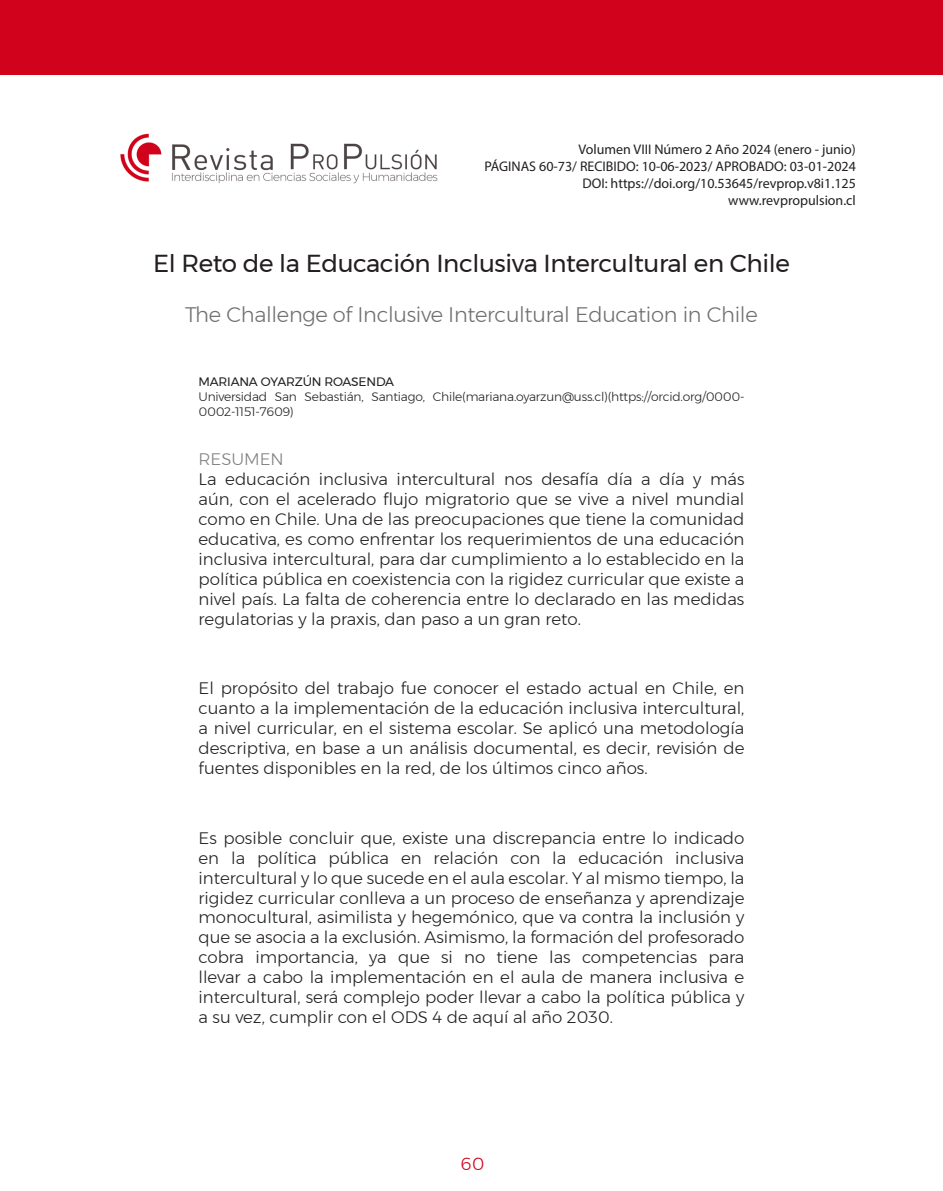
<style>
.page{position:relative;width:943px;height:1191px;background:#fff}
.page>*{position:absolute;margin:0;border:0;box-sizing:border-box;transform-origin:0 0}
._00_parrafo_titulo_español{font:24.5px "Montserrat";letter-spacing:-.015em;color:#231f20}
._01_titulo_párrafo_ingles{font:300 21px "Montserrat";letter-spacing:-.015em;color:#707070}
.t1{font:300 17.5px "Montserrat";color:#d1021c}
._05_parrafo_resumen_articulo{font:300 16.62px/19.9px "Montserrat";color:#231f20;text-align:justify}
._04_parrafo_resumen_abstrac_keywords{font:300 16.62px "Montserrat";color:#808080}
.parrafo_ISNN{font:14px "Myriad Pro";color:#231f20}
._03_parrafo_institucion_autor{font:300 12.25px/14.7px "Montserrat";letter-spacing:-.015em;color:#231f20}
._02_parrafo_autor{font:12.25px "Montserrat";letter-spacing:-.015em;color:#231f20}
</style>
<div class="page">
<div style="left:0;top:0;width:943px;height:74px;background:#d1021c"></div>
<img style="left:120px;top:133px;width:318px;height:51px">
<p class="parrafo_ISNN" style="left:578px;top:141px;width:279px">Volumen VIII Número 2 Año 2024 (enero - junio)</p>
<p class="parrafo_ISNN" style="left:484px;top:158px;width:373px">PÁGINAS 60-73/ RECIBIDO: 10-06-2023/ APROBADO: 03-01-2024</p>
<p class="parrafo_ISNN" style="left:582px;top:175px;width:275px">DOI: https://doi.org/10.53645/revprop.v8i1.125</p>
<p class="parrafo_ISNN" style="left:728px;top:191px;width:129px">www.revpropulsion.cl</p>
<p class="_00_parrafo_titulo_español" style="left:153px;top:244px;width:638px">El Reto de la Educación Inclusiva Intercultural en Chile</p>
<p class="_01_titulo_párrafo_ingles" style="left:185px;top:299px;width:574px">The Challenge of Inclusive Intercultural Education in Chile</p>
<p class="_02_parrafo_autor" style="left:198px;top:372px;width:197px">MARIANA OYARZÚN ROASENDA</p>
<p class="_03_parrafo_institucion_autor" style="left:198px;top:389px;width:547px">Universidad San Sebastián, Santiago, Chile(mariana.oyarzun@uss.cl)(https://orcid.org/0000-<br>0002-1151-7609)</p>
<p class="_04_parrafo_resumen_abstrac_keywords" style="left:198px;top:446px;width:87px">RESUMEN</p>
<p class="_05_parrafo_resumen_articulo" style="left:198px;top:469px;width:547px">La educación inclusiva intercultural nos desafía día a día y más aún, con el acelerado flujo migratorio que se vive a nivel mundial como en Chile. Una de las preocupaciones que tiene la comunidad educativa, es como enfrentar los requerimientos de una educación inclusiva intercultural, para dar cumplimiento a lo establecido en la política pública en coexistencia con la rigidez curricular que existe a nivel país. La falta de coherencia entre lo declarado en las medidas regulatorias y la praxis, dan paso a un gran reto.</p>
<p class="_05_parrafo_resumen_articulo" style="left:198px;top:678px;width:547px">El propósito del trabajo fue conocer el estado actual en Chile, en cuanto a la implementación de la educación inclusiva intercultural, a nivel curricular, en el sistema escolar. Se aplicó una metodología descriptiva, en base a un análisis documental, es decir, revisión de fuentes disponibles en la red, de los últimos cinco años.</p>
<p class="_05_parrafo_resumen_articulo" style="left:198px;top:827px;width:547px">Es posible concluir que, existe una discrepancia entre lo indicado en la política pública en relación con la educación inclusiva intercultural y lo que sucede en el aula escolar. Y al mismo tiempo, la rigidez curricular conlleva a un proceso de enseñanza y aprendizaje monocultural, asimilista y hegemónico, que va contra la inclusión y que se asocia a la exclusión. Asimismo, la formación del profesorado cobra importancia, ya que si no tiene las competencias para llevar a cabo la implementación en el aula de manera inclusiva e intercultural, será complejo poder llevar a cabo la política pública y a su vez, cumplir con el ODS 4 de aquí al año 2030.</p>
<p class="t1" style="left:460px;top:1151px;width:25px">60</p>
</div>
